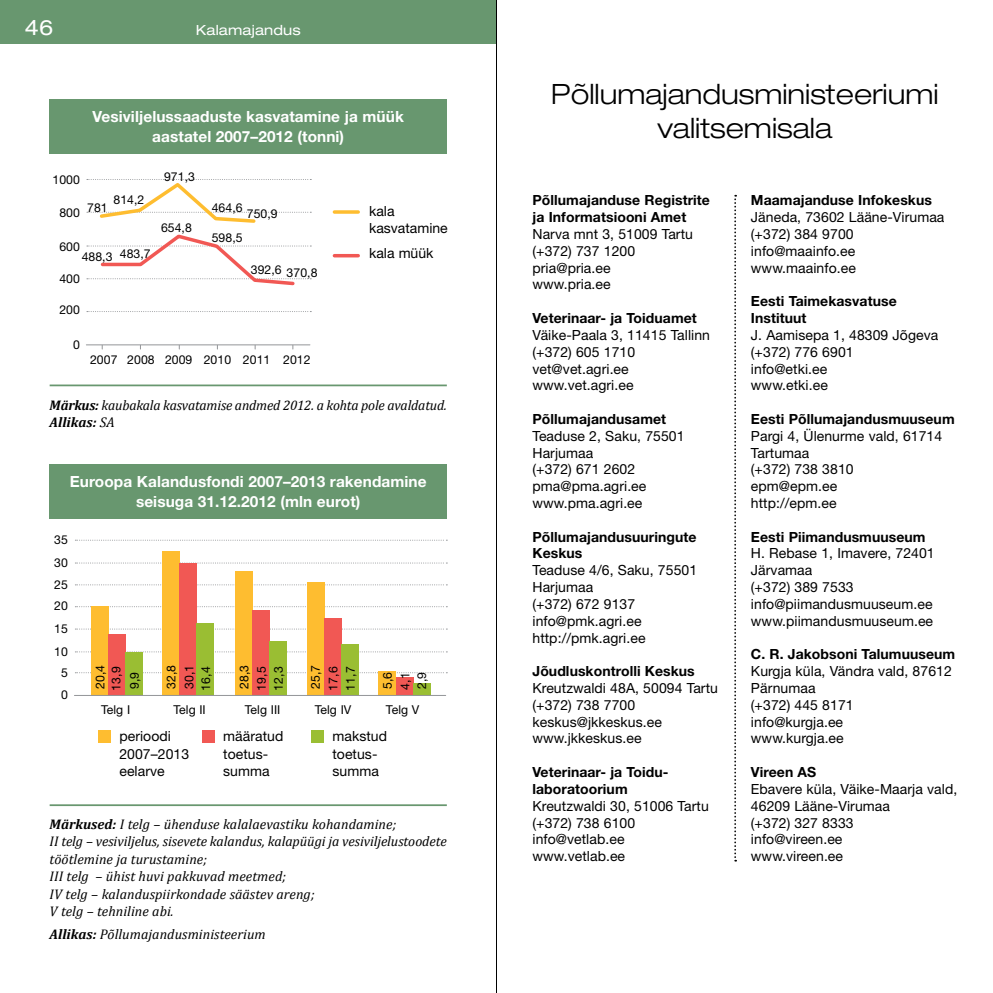
<style>
.page{position:relative;width:993px;height:993px;background:#fff}
.page>*{position:absolute;margin:0;border:0;box-sizing:border-box;transform-origin:0 0}
.t1{font:300 expanded 28px/33.6px "Helvetica Neue LT Std";color:#000;text-align:center}
.t2{font:expanded 21px "Helvetica Neue LT Std";color:#fff}
.t3{font:700 15.4px/20.1px "Helvetica Neue LT Std";letter-spacing:.005em;color:#fff;text-align:center}
.t4{font:14px/16.8px "Helvetica Neue LT Std";letter-spacing:.005em;color:#000}
.t5{font:italic 14px/17.5px "Cambria";color:#000}
.t6{font:700 14px/16.8px "Helvetica Neue LT Std";letter-spacing:.005em;color:#000}
.t7{font:expanded 14px "Helvetica Neue LT Std";letter-spacing:.01em;color:#fff}
.t8{font:12.25px/17.3px "Helvetica Neue LT Std";letter-spacing:.005em;color:#000}
.s1{font-weight:700}
</style>
<div class="page">
<div style="left:0;top:0;width:496px;height:43px;background:#68976f"></div>
<div style="left:50px;top:99px;width:396px;height:55px;background:#68976f"></div>
<div style="left:50px;top:464px;width:396px;height:54px;background:#68976f"></div>
<hr style="left:50px;top:384px;width:396px;height:2px;background:#68976f">
<hr style="left:50px;top:804px;width:396px;height:1px;background:#68976f">
<svg style="left:87px;top:311px;width:224px;height:1px"></svg>
<svg style="left:75px;top:672px;width:372px;height:1px"></svg>
<svg style="left:75px;top:651px;width:372px;height:1px"></svg>
<svg style="left:75px;top:628px;width:372px;height:1px"></svg>
<svg style="left:75px;top:606px;width:372px;height:1px"></svg>
<svg style="left:75px;top:584px;width:372px;height:1px"></svg>
<svg style="left:75px;top:562px;width:372px;height:1px"></svg>
<svg style="left:75px;top:539px;width:372px;height:1px"></svg>
<hr style="left:86px;top:344px;width:224px;height:1px;background:#939598">
<svg style="left:87px;top:179px;width:224px;height:44px"></svg>
<svg style="left:87px;top:234px;width:224px;height:52px"></svg>
<svg style="left:334px;top:210px;width:24px;height:4px"></svg>
<hr style="left:334px;top:254px;width:24px;height:3px;background:#f15854">
<div style="left:91px;top:605px;width:17px;height:90px;background:#febd30"></div>
<div style="left:108px;top:634px;width:17px;height:61px;background:#f15854"></div>
<div style="left:125px;top:652px;width:17px;height:43px;background:#9abe33"></div>
<div style="left:162px;top:550px;width:17px;height:145px;background:#febd30"></div>
<div style="left:179px;top:562px;width:17px;height:133px;background:#f15854"></div>
<div style="left:197px;top:623px;width:17px;height:72px;background:#9abe33"></div>
<div style="left:235px;top:570px;width:17px;height:125px;background:#febd30"></div>
<div style="left:252px;top:609px;width:17px;height:86px;background:#f15854"></div>
<div style="left:269px;top:640px;width:17px;height:55px;background:#9abe33"></div>
<div style="left:307px;top:582px;width:17px;height:113px;background:#febd30"></div>
<div style="left:324px;top:617px;width:17px;height:78px;background:#f15854"></div>
<div style="left:342px;top:644px;width:17px;height:51px;background:#9abe33"></div>
<div style="left:378px;top:670px;width:18px;height:25px;background:#febd30"></div>
<div style="left:396px;top:677px;width:17px;height:18px;background:#f15854"></div>
<div style="left:413px;top:682px;width:17px;height:13px;background:#9abe33"></div>
<hr style="left:74px;top:694px;width:371px;height:1px;background:#939598">
<div style="left:98px;top:729px;width:12px;height:13px;background:#febd30"></div>
<div style="left:202px;top:729px;width:12px;height:13px;background:#f15854"></div>
<div style="left:311px;top:729px;width:12px;height:13px;background:#9abe33"></div>
<svg style="left:734px;top:195px;width:2px;height:666px"></svg>
<hr style="left:496px;top:0;width:1px;height:992px;background:#000">
<h2 class="t2" style="left:25px;top:15px;width:30px">46</h2>
<p class="t7" style="left:196px;top:21px;width:106px">Kalamajandus</p>
<p class="t8" style="left:52px;top:170px;width:29px">1000</p>
<p class="t3" style="left:93px;top:106px;width:313px">Vesiviljelussaaduste kasvatamine ja müük aastatel 2007–2012 (tonni)</p>
<p class="t8" style="left:164px;top:168px;width:32px">971,3</p>
<p class="t8" style="left:59px;top:203px;width:22px">800</p>
<p class="t8" style="left:87px;top:198px;width:22px">781</p>
<p class="t8" style="left:113px;top:191px;width:32px">814,2</p>
<p class="t8" style="left:59px;top:238px;width:22px">600</p>
<p class="t8" style="left:82px;top:248px;width:32px">488,3</p>
<p class="t8" style="left:59px;top:270px;width:22px">400</p>
<p class="t8" style="left:120px;top:244px;width:32px">483,7</p>
<p class="t8" style="left:59px;top:301px;width:22px">200</p>
<p class="t8" style="left:73px;top:335px;width:8px">0</p>
<p class="t8" style="left:161px;top:219px;width:32px">654,8</p>
<p class="t8" style="left:212px;top:198px;width:32px">464,6</p>
<p class="t8" style="left:212px;top:229px;width:32px">598,5</p>
<p class="t8" style="left:247px;top:204px;width:32px">750,9</p>
<p class="t8" style="left:251px;top:262px;width:68px">392,6 370,8</p>
<p class="t8" style="left:90px;top:350px;width:29px">2007</p>
<p class="t8" style="left:127px;top:350px;width:185px">2008 2009 2010 2011 2012</p>
<p class="t4" style="left:369px;top:202px;width:80px;line-height:17.5px">kala kasvatamine</p>
<p class="t4" style="left:369px;top:244px;width:66px">kala müük</p>
<p class="t5" style="left:50px;top:395px;width:398px"><span class="s1">Märkus:</span> kaubakala kasvatamise andmed 2012. a kohta pole avaldatud.<br><span class="s1">Allikas:</span> SA</p>
<p class="t3" style="left:70px;top:471px;width:358px">Euroopa Kalandusfondi 2007–2013 rakendamine seisuga 31.12.2012 (mln eurot)</p>
<p class="t8" style="left:54px;top:530px;width:15px">35</p>
<p class="t8" style="left:54px;top:553px;width:15px">30</p>
<p class="t8" style="left:54px;top:575px;width:15px">25</p>
<p class="t8" style="left:54px;top:597px;width:15px">20</p>
<p class="t8" style="left:54px;top:619px;width:15px">15</p>
<p class="t8" style="left:54px;top:642px;width:15px">10</p>
<p class="t8" style="left:61px;top:663px;width:8px">5</p>
<p class="t8" style="left:61px;top:686px;width:8px">0</p>
<p class="t8" style="left:92px;top:690px;width:27px;line-height:15.9px;rotate:-90deg">20,4<br>13,9</p>
<p class="t8" style="left:125px;top:688px;width:19px;rotate:-90deg">9,9</p>
<p class="t8" style="left:162px;top:690px;width:27px;text-align:justify;rotate:-90deg">32,8<br>30,1<br>16,4</p>
<p class="t8" style="left:235px;top:690px;width:27px;rotate:-90deg">28,3<br>19,5<br>12,3</p>
<p class="t8" style="left:307px;top:690px;width:27px;rotate:-90deg">25,7<br>17,6<br>11,7</p>
<p class="t8" style="left:379px;top:689px;width:20px;text-align:justify;rotate:-90deg">5,6<br>4,1<br>2,9</p>
<p class="t8" style="left:101px;top:700px;width:31px">Telg I</p>
<p class="t8" style="left:173px;top:700px;width:34px">Telg II</p>
<p class="t8" style="left:245px;top:700px;width:37px">Telg III</p>
<p class="t8" style="left:315px;top:700px;width:38px">Telg IV</p>
<p class="t8" style="left:386px;top:700px;width:35px">Telg V</p>
<p class="t4" style="left:119px;top:727px;width:71px;line-height:17.5px">perioodi<br>2007–2013 eelarve</p>
<p class="t4" style="left:223px;top:727px;width:62px;line-height:17.5px">määratud toetus&shy;summa</p>
<p class="t4" style="left:332px;top:727px;width:56px;line-height:17.5px">makstud toetus&shy;summa</p>
<p class="t5" style="left:50px;top:814px;width:398px"><span class="s1">Märkused:</span> I telg – ühenduse kalalaevastiku kohandamine;<br>II telg – vesiviljelus, sisevete kalandus, kalapüügi ja vesiviljelustoodete töötlemine ja turustamine;<br>III telg – ühist huvi pakkuvad meetmed;<br>IV telg – kalanduspiirkondade säästev areng;<br>V telg – tehniline abi.</p>
<p class="t5" style="left:50px;top:924px;width:218px"><span class="s1">Allikas:</span> Põllumajandusministeerium</p>
<h1 class="t1" style="left:550px;top:77px;width:389px">Põllumajandusministeeriumi valitsemisala</h1>
<p class="t6" style="left:532px;top:191px;width:179px">Põllumajanduse Registrite ja Informatsiooni Amet</p>
<p class="t4" style="left:532px;top:225px;width:162px">Narva mnt 3, 51009 Tartu (+372) 737 1200 pria@pria.ee<br>www.pria.ee</p>
<p class="t6" style="left:532px;top:309px;width:166px">Veterinaar- ja Toiduamet</p>
<p class="t4" style="left:532px;top:326px;width:179px">Väike-Paala 3, 11415 Tallinn (+372) 605 1710 vet@vet.agri.ee www.vet.agri.ee</p>
<p class="t6" style="left:532px;top:410px;width:135px">Põllumajandusamet</p>
<p class="t4" style="left:532px;top:427px;width:153px">Teaduse 2, Saku, 75501<br>Harjumaa<br>(+372) 671 2602 pma@pma.agri.ee www.pma.agri.ee</p>
<p class="t6" style="left:532px;top:527px;width:165px">Põllumajandusuuringute<br>Keskus</p>
<p class="t4" style="left:532px;top:561px;width:166px">Teaduse 4/6, Saku, 75501<br>Harjumaa<br>(+372) 672 9137 info@pmk.agri.ee http://pmk.agri.ee</p>
<p class="t6" style="left:532px;top:662px;width:164px">Jõudluskontrolli Keskus</p>
<p class="t4" style="left:532px;top:679px;width:187px">Kreutzwaldi 48A, 50094 Tartu (+372) 738 7700 keskus@jkkeskus.ee www.jkkeskus.ee</p>
<p class="t6" style="left:532px;top:763px;width:136px">Veterinaar- ja Toidu&shy;laboratoorium</p>
<p class="t4" style="left:532px;top:796px;width:178px">Kreutzwaldi 30, 51006 Tartu (+372) 738 6100 info@vetlab.ee www.vetlab.ee</p>
<p class="t6" style="left:750px;top:191px;width:182px">Maamajanduse Infokeskus</p>
<p class="t4" style="left:750px;top:208px;width:195px">Jäneda, 73602 Lääne-Virumaa (+372) 384 9700 info@maainfo.ee www.maainfo.ee</p>
<p class="t6" style="left:750px;top:292px;width:147px">Eesti Taimekasvatuse<br>Instituut</p>
<p class="t4" style="left:750px;top:326px;width:189px">J. Aamisepa 1, 48309 Jõgeva (+372) 776 6901<br>info@etki.ee<br>www.etki.ee</p>
<p class="t6" style="left:750px;top:410px;width:205px">Eesti Põllumajandusmuuseum</p>
<p class="t4" style="left:750px;top:427px;width:193px">Pargi 4, Ülenurme vald, 61714<br>Tartumaa<br>(+372) 738 3810 epm@epm.ee<br>http://epm.ee</p>
<p class="t6" style="left:750px;top:527px;width:176px">Eesti Piimandusmuuseum</p>
<p class="t4" style="left:750px;top:544px;width:185px">H. Rebase 1, Imavere, 72401<br>Järvamaa<br>(+372) 389 7533 info@piimandusmuuseum.ee www.piimandusmuuseum.ee</p>
<p class="t6" style="left:750px;top:645px;width:206px">C. R. Jakobsoni Talumuuseum</p>
<p class="t4" style="left:750px;top:662px;width:202px">Kurgja küla, Vändra vald, 87612<br>Pärnumaa<br>(+372) 445 8171<br>info@kurgja.ee<br>www.kurgja.ee</p>
<p class="t6" style="left:750px;top:763px;width:67px">Vireen AS</p>
<p class="t4" style="left:750px;top:780px;width:208px">Ebavere küla, Väike-Maarja vald,<br>46209 Lääne-Virumaa<br>(+372) 327 8333<br>info@vireen.ee<br>www.vireen.ee</p>
</div>
